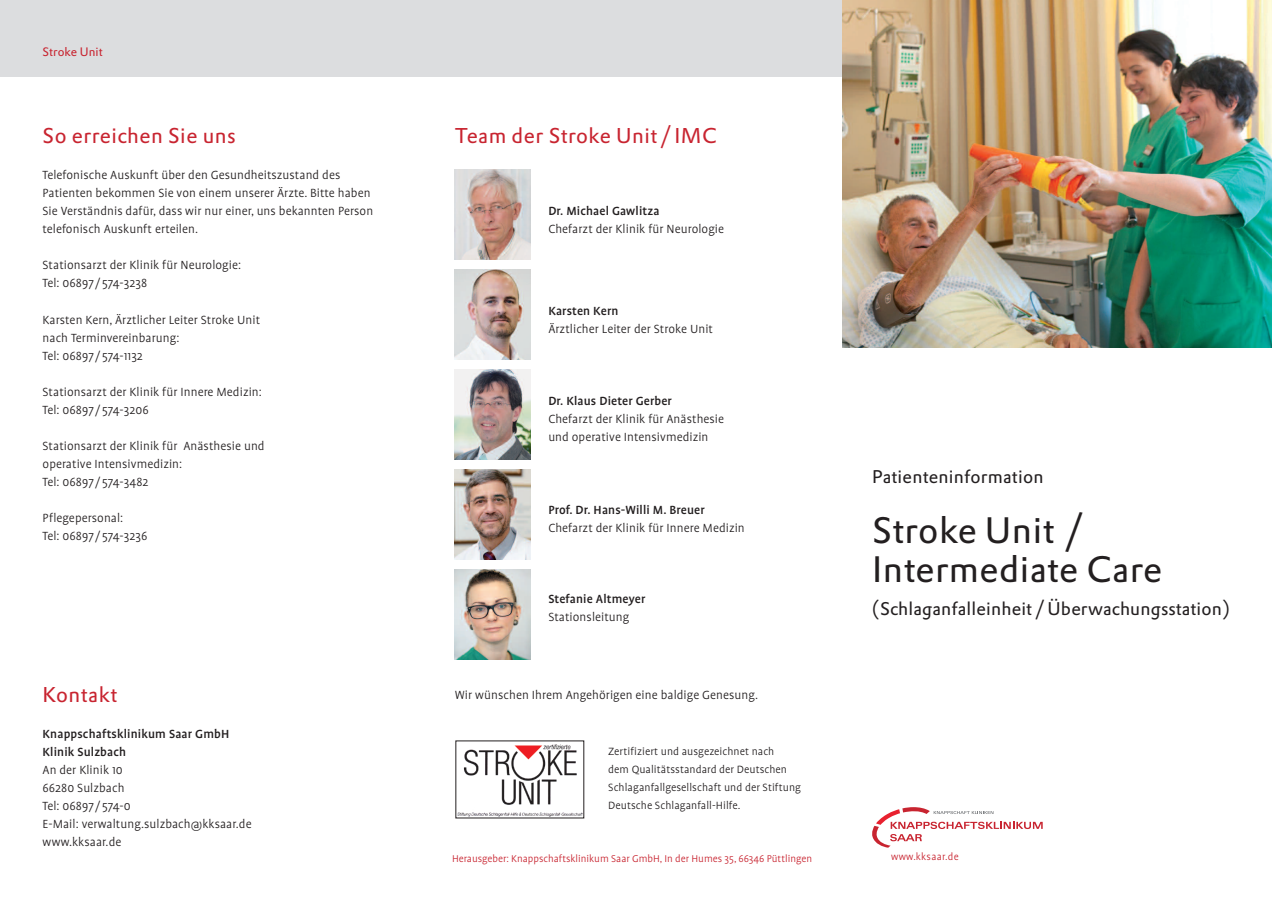
<style>
.page{position:relative;width:1272px;height:902px;background:#fff}
.page>*{position:absolute;margin:0;border:0;box-sizing:border-box;transform-origin:0 0}
.t1{font:36px/39px "DTL Prokyon T";letter-spacing:.015em;color:#231f20}
.t2{font:21px "DTL Prokyon T";letter-spacing:.025em;color:#c82430}
.t3{font:18px "DTL Prokyon T";letter-spacing:.01em;color:#231f20}
.t4{font:300 13.5px/18px "Profile OT";letter-spacing:.005em;color:#231f20}
.t5{font:500 13.5px/18px "Profile OT";letter-spacing:.01em;color:#231f20}
.t6{font:300 12px/18px "Profile OT";letter-spacing:.005em;color:#231f20}
.t7{font:12px "DTL Prokyon T";letter-spacing:.005em;color:#c82430}
.t8{font:300 11.25px "Profile OT";color:#c82430}
.t9{font:300 11.25px "Profile OT";letter-spacing:.025em;color:#c82430}
</style>
<div class="page">
<div style="left:0;top:0;width:1271px;height:77px;background:#dcdddf"></div>
<img style="left:842px;top:0;width:429px;height:347px">
<img style="left:454px;top:269px;width:76px;height:90px">
<img style="left:454px;top:469px;width:76px;height:90px">
<img style="left:454px;top:170px;width:76px;height:90px">
<img style="left:454px;top:369px;width:76px;height:90px">
<img style="left:457px;top:744px;width:125px;height:72px">
<img style="left:455px;top:569px;width:75px;height:90px">
<svg style="left:872px;top:807px;width:170px;height:40px"></svg>
<p class="t7" style="left:43px;top:45px;width:62px">Stroke Unit</p>
<h2 class="t2" style="left:43px;top:124px;width:195px">So erreichen Sie uns</h2>
<p class="t4" style="left:43px;top:167px;width:332px">Telefonische Auskunft über den Gesundheitszustand des Patienten bekommen Sie von einem unserer Ärzte. Bitte haben Sie Verständnis dafür, dass wir nur einer, uns bekannten Person telefonisch Auskunft erteilen.</p>
<p class="t4" style="left:43px;top:257px;width:200px">Stationsarzt der Klinik für Neurologie:<br>Tel: 06897 / 574-3238</p>
<p class="t4" style="left:43px;top:311px;width:219px">Karsten Kern, Ärztlicher Leiter Stroke Unit nach Terminvereinbarung:<br>Tel: 06897 / 574-1132</p>
<p class="t4" style="left:43px;top:383px;width:221px">Stationsarzt der Klinik für Innere Medizin:<br>Tel: 06897 / 574-3206</p>
<p class="t4" style="left:43px;top:437px;width:223px">Stationsarzt der Klinik für Anästhesie und operative Intensivmedizin:<br>Tel: 06897 / 574-3482</p>
<p class="t4" style="left:43px;top:509px;width:106px">Pflegepersonal:<br>Tel: 06897 / 574-3236</p>
<h2 class="t2" style="left:43px;top:682px;width:77px">Kontakt</h2>
<p class="t5" style="left:43px;top:725px;width:188px">Knappschaftsklinikum Saar GmbH<br>Klinik Sulzbach</p>
<p class="t4" style="left:43px;top:761px;width:210px">An der Klinik 10<br>66280 Sulzbach<br>Tel: 06897 / 574-0<br>E-Mail: verwaltung.sulzbach@kksaar.de www.kksaar.de</p>
<h2 class="t2" style="left:455px;top:124px;width:264px">Team der Stroke Unit/IMC</h2>
<p class="t5" style="left:548px;top:203px;width:113px">Dr. Michael Gawlitza</p>
<p class="t4" style="left:548px;top:221px;width:177px">Chefarzt der Klinik für Neurologie</p>
<p class="t5" style="left:548px;top:302px;width:72px">Karsten Kern</p>
<p class="t4" style="left:548px;top:320px;width:166px">Ärztlicher Leiter der Stroke Unit</p>
<p class="t5" style="left:548px;top:392px;width:125px">Dr. Klaus Dieter Gerber</p>
<p class="t4" style="left:548px;top:410px;width:177px">Chefarzt der Klinik für Anästhesie und operative Intensivmedizin</p>
<p class="t5" style="left:548px;top:502px;width:158px">Prof. Dr. Hans-Willi M. Breuer</p>
<p class="t4" style="left:548px;top:520px;width:198px">Chefarzt der Klinik für Innere Medizin</p>
<p class="t5" style="left:548px;top:590px;width:98px">Stefanie Altmeyer</p>
<p class="t4" style="left:548px;top:608px;width:83px">Stationsleitung</p>
<p class="t4" style="left:455px;top:686px;width:305px">Wir wünschen Ihrem Angehörigen eine baldige Genesung.</p>
<p class="t6" style="left:608px;top:743px;width:194px">Zertifiziert und ausgezeichnet nach<br>dem Qualitätsstandard der Deutschen Schlaganfallgesellschaft und der Stiftung Deutsche Schlaganfall-Hilfe.</p>
<h3 class="t3" style="left:872px;top:466px;width:173px">Patienteninformation</h3>
<h1 class="t1" style="left:872px;top:511px;width:291px">Stroke Unit /<br>Intermediate Care</h1>
<h3 class="t3" style="left:872px;top:598px;width:359px">(Schlaganfalleinheit/Überwachungsstation)</h3>
<p class="t8" style="left:452px;top:854px;width:361px">Herausgeber: Knappschaftsklinikum Saar GmbH, In der Humes 35, 66346 Püttlingen</p>
<p class="t9" style="left:891px;top:852px;width:69px">www.kksaar.de</p>
</div>
